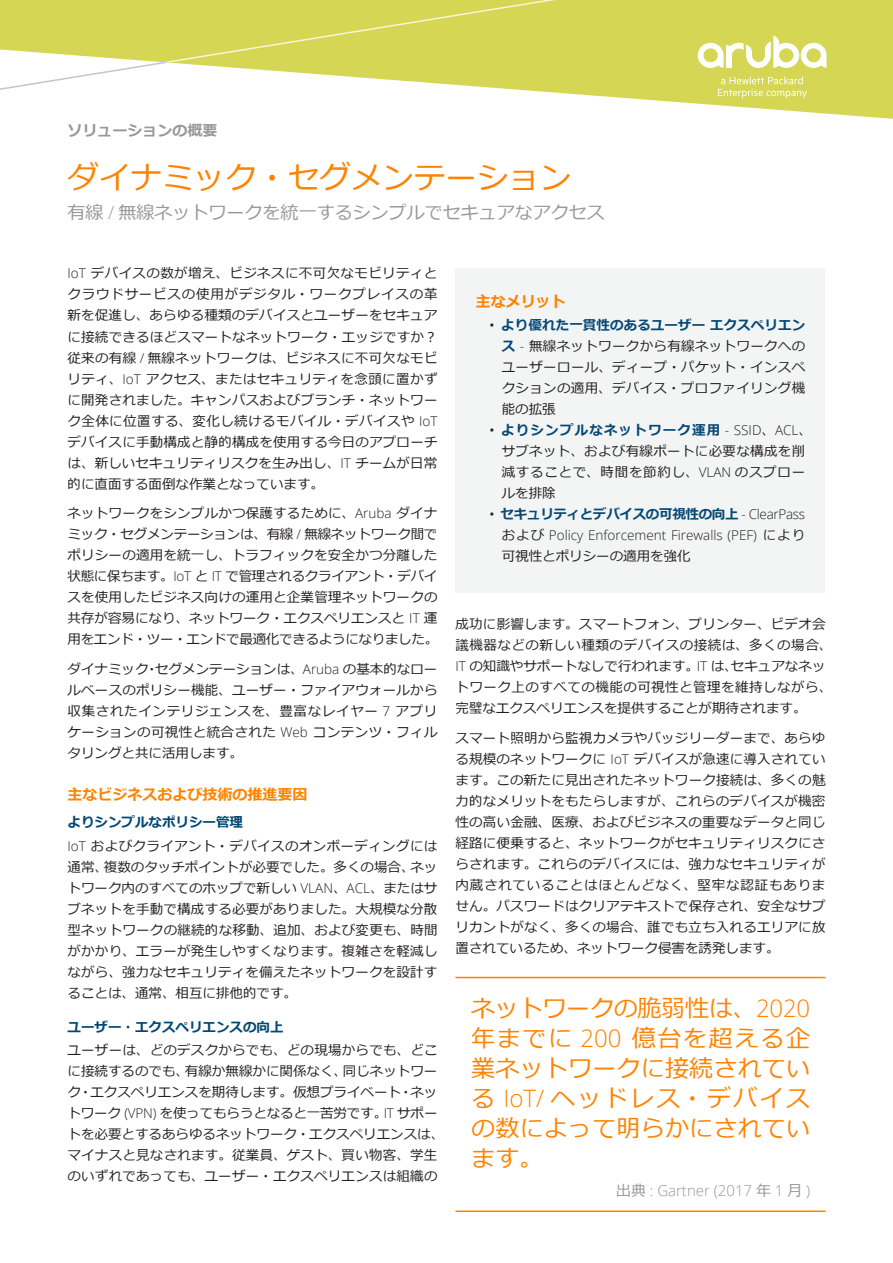
<style>
.page{position:relative;width:893px;height:1263px;background:#fff}
.page>*{position:absolute;margin:0;border:0;box-sizing:border-box;transform-origin:0 0}
.Title__Head_21_23_Li{font:31.5px "Meiryo";color:#ff8300}
.Large_Quotes_14_20_L{font:24px/30px "Meiryo";letter-spacing:.01em;color:#ff8300;text-align:justify}
.Title__Subhead_12_15{font:18px "Meiryo";color:#999899}
.Body__Head_10_14_Bol{font:700 15px "Meiryo";color:#ff8300}
.Title__Subhead_12_15-2{font:300 15px "Open Sans";color:#999899}
.Document__Name_10_12{font:700 15px "Meiryo";color:#999899}
.Body__Text_9_14_Ligh{font:13.5px/21px "Meiryo";letter-spacing:.015em;color:#231f20;text-align:justify}
.t1{font:300 13.5px/21px "Open Sans";color:#231f20;text-align:justify}
.Body__Subhead_9_14_S{font:700 13.5px "Meiryo";color:#004876}
.s1{font-family:"Open Sans";font-weight:300}
.s2{font-family:"Open Sans"}
.s3{font-weight:700;color:#064975}
.s4{font-weight:400}
.s5{font-family:"Meiryo";font-weight:700;color:#064975}
.s6{font-family:"Meiryo";font-weight:400}
</style>
<div class="page">
<svg style="left:0;top:0;width:893px;height:119px;fill:#d5d654"></svg>
<hr style="left:455px;top:977px;width:370px;height:1px;background:#ff8300">
<hr style="left:455px;top:1210px;width:370px;height:2px;background:#ff8300">
<div style="left:455px;top:268px;width:370px;height:325px;background:#f3f4f4"></div>
<svg style="left:698px;top:35px;width:128px;height:63px"></svg>
<p class="Document__Name_10_12" style="left:67px;top:120px;width:151px">ソリューションの概要</p>
<p class="Title__Head_21_23_Li" style="left:68px;top:156px;width:505px">ダイナミック・セグメンテーション</p>
<p class="Title__Subhead_12_15" style="left:68px;top:200px;width:539px">有線 <span class="s1">/</span> 無線ネットワークを統一するシンプルでセキュアなアクセス</p>
<p class="Body__Text_9_14_Ligh" style="left:68px;top:264px;width:372px"><span class="s1">IoT</span> デバイスの数が増え、ビジネスに不可欠なモビリティとクラウドサービスの使用がデジタル・ワークプレイスの革新を促進し、あらゆる種類のデバイスとユーザーをセキュアに接続できるほどスマートなネットワーク・エッジですか？従来の有線 <span class="s1">/</span> 無線ネットワークは、ビジネスに不可欠なモビリティ、<span class="s1">IoT</span> アクセス、またはセキュリティを念頭に置かずに開発されました。キャンパスおよびブランチ・ネットワーク全体に位置する、変化し続けるモバイル・デバイスや <span class="s1">IoT</span>デバイスに手動構成と静的構成を使用する今日のアプローチは、新しいセキュリティリスクを生み出し、<span class="s1">IT</span> チームが日常的に直面する面倒な作業となっています。</p>
<p class="Body__Text_9_14_Ligh" style="left:68px;top:504px;width:372px">ネットワークをシンプルかつ保護するために、<span class="s1">Aruba</span> ダイナミック・セグメンテーションは、有線 <span class="s1">/</span> 無線ネットワーク間でポリシーの適用を統一し、トラフィックを安全かつ分離した状態に保ちます。<span class="s1">IoT</span> と <span class="s1">IT</span> で管理されるクライアント・デバイスを使用したビジネス向けの運用と企業管理ネットワークの共存が容易になり、ネットワーク・エクスペリエンスと <span class="s1">IT</span> 運用をエンド・ツー・エンドで最適化できるようになりました。</p>
<p class="Body__Text_9_14_Ligh" style="left:68px;top:660px;width:372px">ダイナミック・セグメンテーションは、<span class="s1">Aruba</span> の基本的なロールベースのポリシー機能、ユーザー・ファイアウォールから収集されたインテリジェンスを、豊富なレイヤー <span class="s1">7</span> アプリケーションの可視性と統合された <span class="s1">Web</span> コンテンツ・フィルタリングと共に活用します。</p>
<p class="Body__Head_10_14_Bol" style="left:68px;top:784px;width:241px">主なビジネスおよび技術の推進要因</p>
<p class="Body__Subhead_9_14_S" style="left:68px;top:813px;width:177px">よりシンプルなポリシー管理</p>
<p class="Body__Text_9_14_Ligh" style="left:68px;top:836px;width:372px"><span class="s1">IoT</span> およびクライアント・デバイスのオンボーディングには通常、複数のタッチポイントが必要でした。多くの場合、ネットワーク内のすべてのホップで新しい <span class="s1">VLAN</span>、<span class="s1">ACL</span>、またはサブネットを手動で構成する必要がありました。大規模な分散型ネットワークの継続的な移動、追加、および変更も、時間がかかり、エラーが発生しやすくなります。複雑さを軽減しながら、強力なセキュリティを備えたネットワークを設計することは、通常、相互に排他的です。</p>
<p class="Body__Subhead_9_14_S" style="left:68px;top:1018px;width:217px">ユーザー・エクスペリエンスの向上</p>
<p class="Body__Text_9_14_Ligh" style="left:68px;top:1040px;width:378px;text-align:left">ユーザーは、どのデスクからでも、どの現場からでも、どこに接続するのでも、有線か無線かに関係なく、同じネットワーク・エクスペリエンスを期待します。仮想プライベート・ネットワーク <span class="s1">(VPN)</span> を使ってもらうとなると一苦労です。<span class="s1">IT</span> サポートを必要とするあらゆるネットワーク・エクスペリエンスは、マイナスと見なされます。従業員、ゲスト、買い物客、学生のいずれであっても、ユーザー・エクスペリエンスは組織の</p>
<p class="Body__Head_10_14_Bol" style="left:476px;top:291px;width:91px">主なメリット</p>
<p class="Body__Text_9_14_Ligh" style="left:502px;top:315px;width:305px;text-indent:-12px"><span class="s2">•</span> <span class="s3">より優れた一貫性のあるユーザーエクスペリエンス</span> <span class="s1">-</span> 無線ネットワークから有線ネットワークへのユーザーロール、ディープ・パケット・インスペクションの適用、デバイス・プロファイリング機能の拡張</p>
<p class="Body__Text_9_14_Ligh" style="left:502px;top:420px;width:312px;text-align:left;text-indent:-12px"><span class="s2">•</span> <span class="s3">よりシンプルなネットワーク運用</span> <span class="s1">- SSID</span>、<span class="s1">ACL</span>、サブネット、および有線ポートに必要な構成を削減することで、時間を節約し、<span class="s1">VLAN</span> のスプロールを排除</p>
<p class="t1" style="left:502px;top:503px;width:305px;text-indent:-12px"><span class="s4">•</span> <span class="s5">セキュリティとデバイスの可視性の向上</span> - ClearPass<span class="s6">および</span> Policy Enforcement Firewalls (PEF) <span class="s6">により可視性とポリシーの適用を強化</span></p>
<p class="Body__Text_9_14_Ligh" style="left:455px;top:614px;width:378px;text-align:left">成功に影響します。スマートフォン、プリンター、ビデオ会議機器などの新しい種類のデバイスの接続は、多くの場合、<br><span class="s1">IT</span> の知識やサポートなしで行われます。<span class="s1">IT</span> は、セキュアなネットワーク上のすべての機能の可視性と管理を維持しながら、完璧なエクスペリエンスを提供することが期待されます。</p>
<p class="Body__Text_9_14_Ligh" style="left:455px;top:728px;width:372px">スマート照明から監視カメラやバッジリーダーまで、あらゆる規模のネットワークに <span class="s1">IoT</span> デバイスが急速に導入されています。この新たに見出されたネットワーク接続は、多くの魅力的なメリットをもたらしますが、これらのデバイスが機密性の高い金融、医療、およびビジネスの重要なデータと同じ経路に便乗すると、ネットワークがセキュリティリスクにさらされます。これらのデバイスには、強力なセキュリティが内蔵されていることはほとんどなく、堅牢な認証もありません。パスワードはクリアテキストで保存され、安全なサプリカントがなく、多くの場合、誰でも立ち入れるエリアに放置されているため、ネットワーク侵害を誘発します。</p>
<p class="Large_Quotes_14_20_L" style="left:471px;top:995px;width:340px">ネットワークの脆弱性は、<span class="s1">2020</span>年までに <span class="s1">200</span> 億台を超える企業ネットワークに接続されている <span class="s1">IoT/</span> ヘッドレス・デバイスの数によって明らかにされています。</p>
<p class="Title__Subhead_12_15-2" style="left:616px;top:1181px;width:196px"><span class="s6">出典</span> : Gartner (2017 <span class="s6">年</span> 1 <span class="s6">月</span> )</p>
</div>
